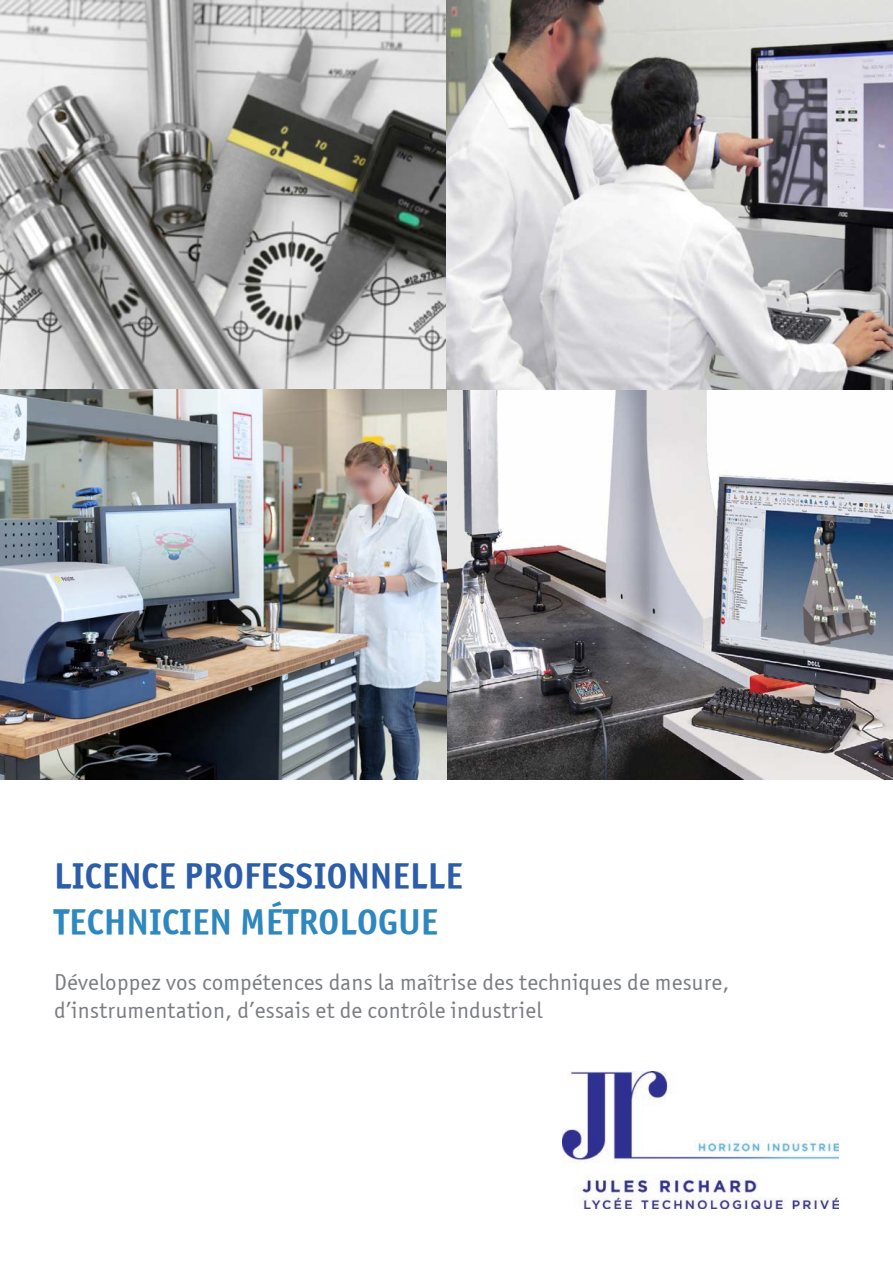
<style>
.page{position:relative;width:893px;height:1263px;background:#fff}
.page>*{position:absolute;margin:0;border:0;box-sizing:border-box;transform-origin:0 0}
.t1{font:36px "Officina Sans OSITCTT Bold";letter-spacing:.01em;color:#2b5da9}
.t2{font:36px "Officina Sans OSITCTT Bold";letter-spacing:.01em;color:#2e87be}
.t3{font:23.1px "Officina Sans OSITCTT Book";letter-spacing:.01em;color:#7a7c81}
</style>
<div class="page">
<img style="left:446px;top:390px;width:447px;height:389px">
<img style="left:0;top:0;width:893px;height:390px">
<img style="left:562px;top:1071px;width:277px;height:138px">
<img style="left:0;top:389px;width:446px;height:390px">
<p class="t1" style="left:54px;top:853px;width:410px">LICENCE PROFESSIONNELLE</p>
<p class="t2" style="left:54px;top:900px;width:386px">TECHNICIEN MÉTROLOGUE</p>
<p class="t3" style="left:54px;top:969px;width:677px">Développez vos compétences dans la maîtrise des techniques de mesure,</p>
<p class="t3" style="left:54px;top:996px;width:490px">d’instrumentation, d’essais et de contrôle industriel</p>
</div>
